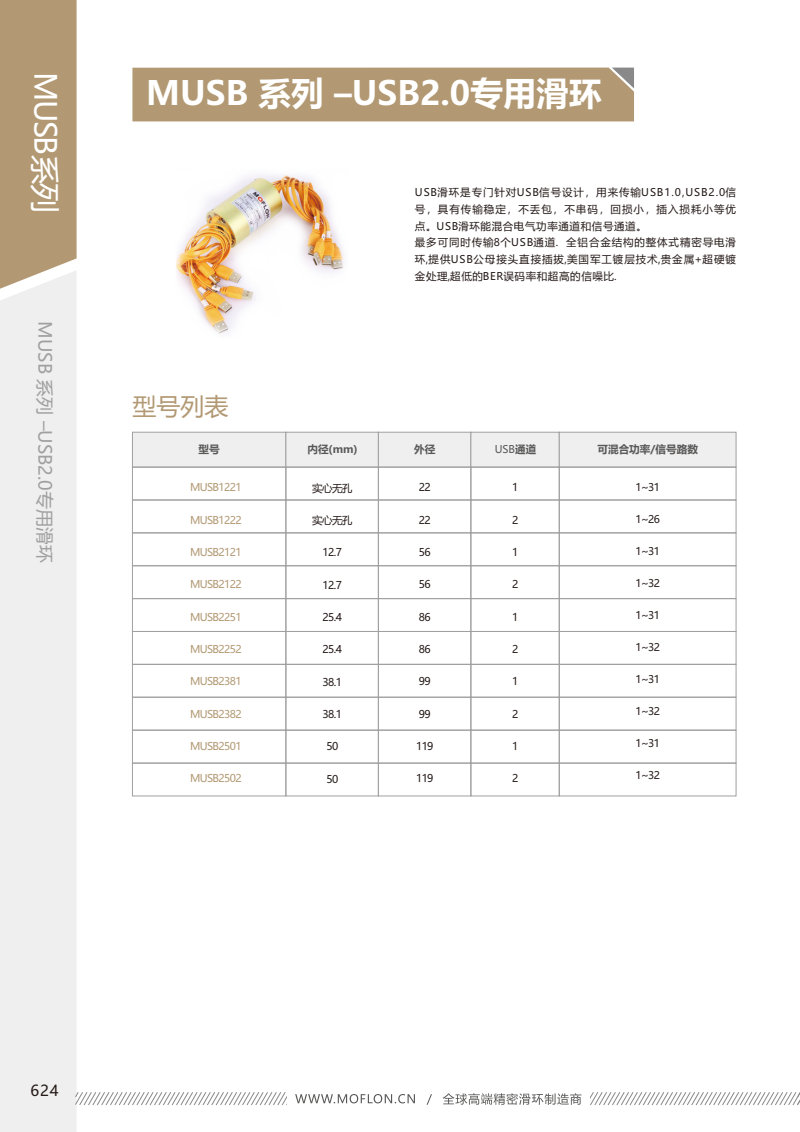
<style>
.page{position:relative;width:800px;height:1132px;background:#fff}
.page>*{position:absolute;margin:0;border:0;box-sizing:border-box;transform-origin:0 0}
.t1{font:700 33px "Microsoft Ya Hei";color:#fff}
.t2{font:30px "Microsoft Ya Hei";letter-spacing:-.06em;color:#fff}
.t3{font:24px "Microsoft Ya Hei";color:#b29973}
.t4{font:18px "Microsoft Ya Hei";color:#a0a0a1}
.t5{font:15px "Microsoft Ya Hei";color:#231916}
.t6{font:10.65px "Microsoft Ya Hei";letter-spacing:-.06em;color:#b29973}
.t7{font:10.65px "Microsoft Ya Hei";letter-spacing:-.06em;color:#231916}
.t8{font:700 10.65px "Microsoft Ya Hei";color:#595857}
.t9{font:10.5px/16.6px "Microsoft Ya Hei";letter-spacing:.085em;color:#231916}
.t10{font:10.5px "Microsoft Ya Hei";color:#595857}
.s1{font-weight:700}
</style>
<div class="page">
<div style="left:0;top:0;width:77px;height:270px;background:#b29973"></div>
<div style="left:0;top:270px;width:76px;height:861px;background:#efeff0"></div>
<div style="left:132px;top:68px;width:502px;height:53px;background:#b29973"></div>
<div style="left:132px;top:499px;width:154px;height:34px;border:1px solid #a0a0a1"></div>
<div style="left:132px;top:565px;width:154px;height:34px;border:1px solid #a0a0a1"></div>
<div style="left:132px;top:631px;width:154px;height:33px;border:1px solid #a0a0a1"></div>
<div style="left:132px;top:663px;width:154px;height:34px;border:1px solid #a0a0a1"></div>
<div style="left:132px;top:532px;width:154px;height:34px;border:1px solid #a0a0a1"></div>
<div style="left:132px;top:598px;width:154px;height:33px;border:1px solid #a0a0a1"></div>
<div style="left:132px;top:466px;width:154px;height:34px;border:1px solid #a0a0a1"></div>
<div style="left:285px;top:499px;width:94px;height:34px;border:1px solid #a0a0a1"></div>
<div style="left:285px;top:565px;width:94px;height:34px;border:1px solid #a0a0a1"></div>
<div style="left:285px;top:631px;width:94px;height:33px;border:1px solid #a0a0a1"></div>
<div style="left:285px;top:663px;width:94px;height:34px;border:1px solid #a0a0a1"></div>
<div style="left:285px;top:532px;width:94px;height:34px;border:1px solid #a0a0a1"></div>
<div style="left:285px;top:598px;width:94px;height:33px;border:1px solid #a0a0a1"></div>
<div style="left:285px;top:466px;width:94px;height:34px;border:1px solid #a0a0a1"></div>
<div style="left:378px;top:499px;width:93px;height:34px;border:1px solid #a0a0a1"></div>
<div style="left:378px;top:565px;width:93px;height:34px;border:1px solid #a0a0a1"></div>
<div style="left:378px;top:631px;width:93px;height:33px;border:1px solid #a0a0a1"></div>
<div style="left:378px;top:663px;width:93px;height:34px;border:1px solid #a0a0a1"></div>
<div style="left:378px;top:532px;width:93px;height:34px;border:1px solid #a0a0a1"></div>
<div style="left:378px;top:598px;width:93px;height:33px;border:1px solid #a0a0a1"></div>
<div style="left:378px;top:466px;width:93px;height:34px;border:1px solid #a0a0a1"></div>
<div style="left:470px;top:499px;width:89px;height:34px;border:1px solid #a0a0a1"></div>
<div style="left:470px;top:565px;width:89px;height:34px;border:1px solid #a0a0a1"></div>
<div style="left:470px;top:631px;width:89px;height:33px;border:1px solid #a0a0a1"></div>
<div style="left:470px;top:663px;width:89px;height:34px;border:1px solid #a0a0a1"></div>
<div style="left:470px;top:532px;width:89px;height:34px;border:1px solid #a0a0a1"></div>
<div style="left:470px;top:598px;width:89px;height:33px;border:1px solid #a0a0a1"></div>
<div style="left:470px;top:466px;width:89px;height:34px;border:1px solid #a0a0a1"></div>
<svg style="left:132px;top:431px;width:604px;height:37px"></svg>
<div style="left:558px;top:499px;width:178px;height:34px;border:1px solid #a0a0a1"></div>
<div style="left:558px;top:565px;width:178px;height:34px;border:1px solid #a0a0a1"></div>
<div style="left:558px;top:631px;width:178px;height:33px;border:1px solid #a0a0a1"></div>
<div style="left:558px;top:663px;width:178px;height:34px;border:1px solid #a0a0a1"></div>
<div style="left:558px;top:532px;width:178px;height:34px;border:1px solid #a0a0a1"></div>
<div style="left:558px;top:598px;width:178px;height:33px;border:1px solid #a0a0a1"></div>
<div style="left:558px;top:466px;width:178px;height:34px;border:1px solid #a0a0a1"></div>
<div style="left:132px;top:696px;width:154px;height:34px;border:1px solid #a0a0a1"></div>
<div style="left:285px;top:696px;width:94px;height:34px;border:1px solid #a0a0a1"></div>
<div style="left:378px;top:696px;width:93px;height:34px;border:1px solid #a0a0a1"></div>
<div style="left:470px;top:696px;width:89px;height:34px;border:1px solid #a0a0a1"></div>
<div style="left:558px;top:696px;width:178px;height:34px;border:1px solid #a0a0a1"></div>
<img style="left:176px;top:175px;width:168px;height:159px">
<div style="left:132px;top:729px;width:154px;height:34px;border:1px solid #a0a0a1"></div>
<div style="left:285px;top:729px;width:94px;height:34px;border:1px solid #a0a0a1"></div>
<div style="left:378px;top:729px;width:93px;height:34px;border:1px solid #a0a0a1"></div>
<div style="left:470px;top:729px;width:89px;height:34px;border:1px solid #a0a0a1"></div>
<div style="left:558px;top:729px;width:178px;height:34px;border:1px solid #a0a0a1"></div>
<div style="left:132px;top:762px;width:154px;height:34px;border:1px solid #a0a0a1"></div>
<div style="left:285px;top:762px;width:94px;height:34px;border:1px solid #a0a0a1"></div>
<div style="left:378px;top:762px;width:93px;height:34px;border:1px solid #a0a0a1"></div>
<div style="left:470px;top:762px;width:89px;height:34px;border:1px solid #a0a0a1"></div>
<div style="left:558px;top:762px;width:178px;height:34px;border:1px solid #a0a0a1"></div>
<svg style="left:74px;top:1090px;width:725px;height:15px"></svg>
<h2 class="t2" style="left:59px;top:72px;width:142px;rotate:90deg">MUSB系列</h2>
<h3 class="t4" style="left:53px;top:321px;width:243px;rotate:90deg">MUSB 系列 –USB2.0专用滑环</h3>
<h1 class="t1" style="left:146px;top:78px;width:457px">MUSB 系列 –USB2.0专用滑环</h1>
<h3 class="t3" style="left:132px;top:395px;width:97px">型号列表</h3>
<p class="t8" style="left:198px;top:444px;width:23px">型号</p>
<p class="t6" style="left:190px;top:482px;width:53px">MUSB1221</p>
<p class="t6" style="left:190px;top:514px;width:53px">MUSB1222</p>
<p class="t6" style="left:190px;top:547px;width:53px">MUSB2121</p>
<p class="t6" style="left:190px;top:579px;width:53px">MUSB2122</p>
<p class="t6" style="left:190px;top:611px;width:53px">MUSB2251</p>
<p class="t6" style="left:190px;top:644px;width:53px">MUSB2252</p>
<p class="t6" style="left:190px;top:676px;width:53px">MUSB2381</p>
<p class="t6" style="left:190px;top:708px;width:53px">MUSB2382</p>
<p class="t6" style="left:190px;top:741px;width:53px">MUSB2501</p>
<p class="t6" style="left:190px;top:773px;width:53px">MUSB2502</p>
<p class="t9" style="left:415px;top:185px;width:322px">USB滑环是专门针对USB信号设计，用来传输USB1.0,USB2.0信号，具有传输稳定，不丢包，不串码，回损小，插入损耗小等优点。USB滑环能混合电气功率通道和信号通道。<br>最多可同时传输8个USB通道. 全铝合金结构的整体式精密导电滑环,提供USB公母接头直接插拔,美国军工镀层技术,贵金属+超硬镀金处理,超低的BER误码率和超高的信噪比.</p>
<p class="t8" style="left:307px;top:444px;width:52px">内径(mm)</p>
<p class="t8" style="left:414px;top:444px;width:23px">外径</p>
<p class="t10" style="left:494px;top:444px;width:43px">USB<span class="s1">通道</span></p>
<p class="t8" style="left:597px;top:444px;width:102px">可混合功率/信号路数</p>
<p class="t9" style="left:312px;top:480px;width:42px">实心无孔</p>
<p class="t9" style="left:312px;top:512px;width:42px">实心无孔</p>
<p class="t7" style="left:322px;top:547px;width:21px">12.7</p>
<p class="t7" style="left:322px;top:579px;width:21px">12.7</p>
<p class="t7" style="left:322px;top:612px;width:21px">25.4</p>
<p class="t7" style="left:322px;top:644px;width:21px">25.4</p>
<p class="t7" style="left:322px;top:676px;width:21px">38.1</p>
<p class="t7" style="left:322px;top:709px;width:21px">38.1</p>
<p class="t7" style="left:326px;top:741px;width:13px">50</p>
<p class="t7" style="left:326px;top:773px;width:13px">50</p>
<p class="t7" style="left:419px;top:482px;width:13px">22</p>
<p class="t7" style="left:419px;top:514px;width:13px">22</p>
<p class="t7" style="left:419px;top:547px;width:13px">56</p>
<p class="t7" style="left:419px;top:579px;width:13px">56</p>
<p class="t7" style="left:419px;top:611px;width:13px">86</p>
<p class="t7" style="left:419px;top:644px;width:13px">86</p>
<p class="t7" style="left:419px;top:676px;width:13px">99</p>
<p class="t7" style="left:419px;top:708px;width:13px">99</p>
<p class="t7" style="left:416px;top:741px;width:19px">119</p>
<p class="t7" style="left:416px;top:773px;width:19px">119</p>
<p class="t7" style="left:512px;top:482px;width:8px">1</p>
<p class="t7" style="left:512px;top:514px;width:8px">2</p>
<p class="t7" style="left:512px;top:547px;width:8px">1</p>
<p class="t7" style="left:512px;top:579px;width:8px">2</p>
<p class="t7" style="left:512px;top:611px;width:8px">1</p>
<p class="t7" style="left:512px;top:644px;width:8px">2</p>
<p class="t7" style="left:512px;top:676px;width:8px">1</p>
<p class="t7" style="left:512px;top:708px;width:8px">2</p>
<p class="t7" style="left:512px;top:741px;width:8px">1</p>
<p class="t7" style="left:512px;top:773px;width:8px">2</p>
<p class="t9" style="left:635px;top:479px;width:26px">1~31</p>
<p class="t9" style="left:635px;top:511px;width:26px">1~26</p>
<p class="t9" style="left:635px;top:543px;width:26px">1~31</p>
<p class="t9" style="left:635px;top:575px;width:26px">1~32</p>
<p class="t9" style="left:635px;top:607px;width:26px">1~31</p>
<p class="t9" style="left:635px;top:639px;width:26px">1~32</p>
<p class="t9" style="left:635px;top:671px;width:26px">1~31</p>
<p class="t9" style="left:635px;top:704px;width:26px">1~32</p>
<p class="t9" style="left:635px;top:736px;width:26px">1~31</p>
<p class="t9" style="left:635px;top:768px;width:26px">1~32</p>
<h3 class="t5" style="left:30px;top:1083px;width:30px">624</h3>
</div>
